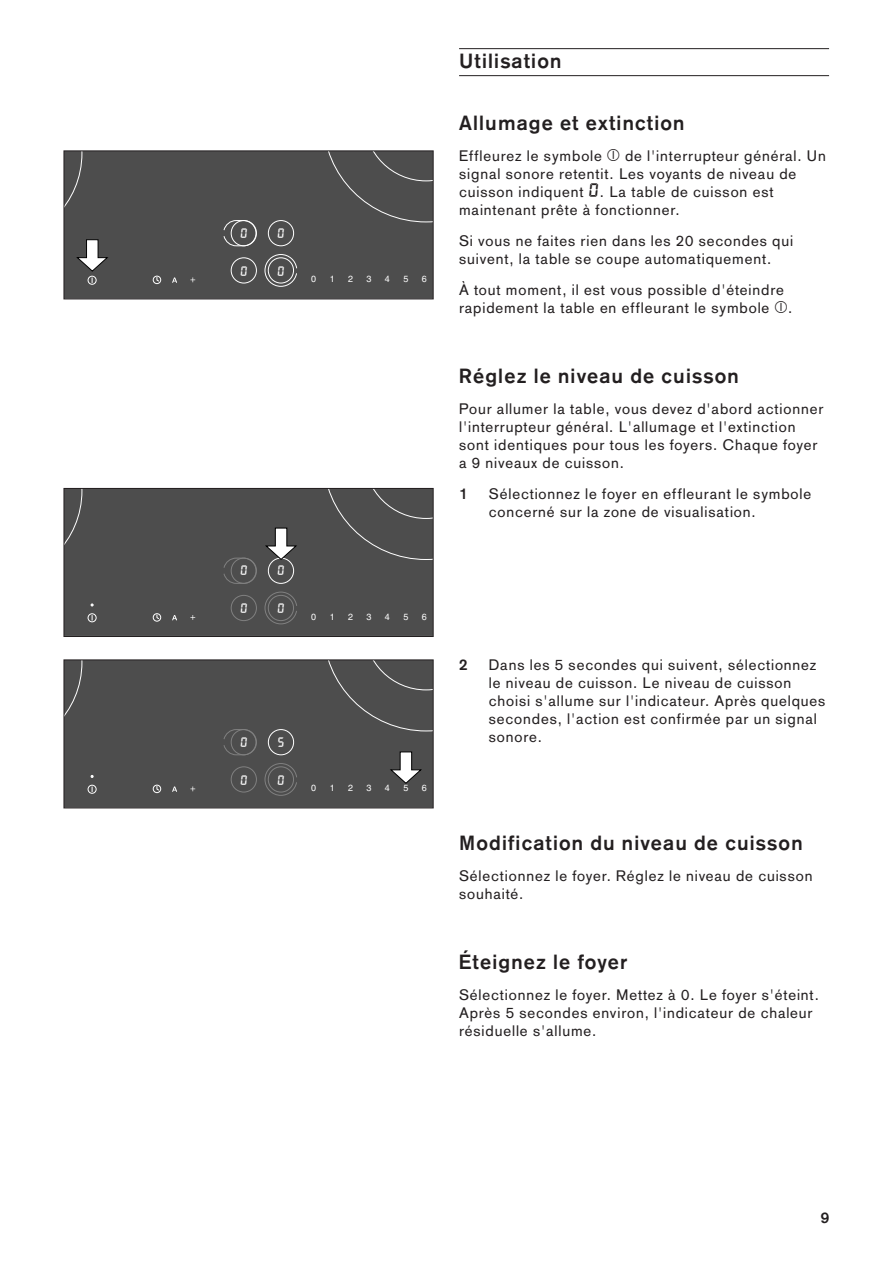
<style>
.page{position:relative;width:893px;height:1263px;background:#fff}
.page>*{position:absolute;margin:0;border:0;box-sizing:border-box;transform-origin:0 0}
.t1{font:700 20.25px "Gaggenau";letter-spacing:.06em;color:#231f20}
.t2{font:15px/18px "Gaggenau";letter-spacing:.06em;color:#231f20}
.t3{font:700 15px "Gaggenau";color:#231f20}
.t4{font:12.6px "Liquid Crystal+XJRGNT";color:#fff}
.t5{font:12.6px "Liquid Crystal+GRTUFH";color:#fff}
.t6{font:12.6px "Liquid Crystal+QATQRY";color:#fff}
.t7{font:9px "Helvetica+BMYQCL";color:#fff}
.t8{font:9px "Helvetica+QHVUOW";color:#fff}
.t9{font:9px "Helvetica+NBDTZF";color:#fff}
.s1{font-family:"SE Wascher"}
.s2{font-family:"Liquid Crystal";font-size:18px}
</style>
<div class="page">
<hr style="left:459px;top:48px;width:370px;height:1px;background:#231f20">
<hr style="left:459px;top:75px;width:370px;height:1px;background:#231f20">
<div style="left:66px;top:153px;width:365px;height:144px;background:#4d4d4d"></div>
<div style="left:88px;top:276px;width:8px;height:9px;border:1px solid #fff;border-radius:50%"></div>
<svg style="left:66px;top:153px;width:44px;height:119px;background:#595959"></svg>
<svg style="left:190px;top:277px;width:5px;height:5px"></svg>
<div style="left:153px;top:276px;width:8px;height:8px;border:1px solid #fff;border-radius:50%"></div>
<svg style="left:156px;top:276px;width:4px;height:6px"></svg>
<svg style="left:172px;top:277px;width:5px;height:6px"></svg>
<div style="left:64px;top:151px;width:369px;height:148px;border:1px solid #231f20"></div>
<div style="left:66px;top:490px;width:365px;height:145px;background:#4d4d4d"></div>
<div style="left:88px;top:613px;width:8px;height:9px;border:1px solid #fff;border-radius:50%"></div>
<svg style="left:264px;top:527px;width:34px;height:34px"></svg>
<svg style="left:190px;top:615px;width:5px;height:5px"></svg>
<div style="left:153px;top:613px;width:8px;height:9px;border:1px solid #fff;border-radius:50%"></div>
<svg style="left:156px;top:614px;width:4px;height:6px"></svg>
<svg style="left:172px;top:615px;width:5px;height:5px"></svg>
<div style="left:64px;top:488px;width:369px;height:149px;border:1px solid #231f20"></div>
<div style="left:66px;top:662px;width:365px;height:144px;background:#4d4d4d"></div>
<div style="left:88px;top:785px;width:8px;height:9px;border:1px solid #fff;border-radius:50%"></div>
<svg style="left:389px;top:751px;width:34px;height:33px"></svg>
<svg style="left:190px;top:786px;width:5px;height:5px"></svg>
<div style="left:153px;top:785px;width:8px;height:8px;border:1px solid #fff;border-radius:50%"></div>
<svg style="left:156px;top:785px;width:4px;height:6px"></svg>
<svg style="left:172px;top:786px;width:5px;height:6px"></svg>
<div style="left:64px;top:660px;width:369px;height:148px;border:1px solid #231f20"></div>
<h1 class="t1" style="left:459px;top:54px;width:104px">Utilisation</h1>
<p class="t4" style="left:241px;top:228px;width:8px">0</p>
<p class="t4" style="left:241px;top:266px;width:8px">0</p>
<p class="t4" style="left:277px;top:228px;width:8px">0</p>
<p class="t4" style="left:277px;top:266px;width:8px">0</p>
<p class="t7" style="left:311px;top:274px;width:7px">0</p>
<p class="t7" style="left:330px;top:274px;width:7px">1</p>
<p class="t7" style="left:348px;top:274px;width:7px">2</p>
<p class="t7" style="left:366px;top:274px;width:7px">3</p>
<p class="t7" style="left:385px;top:274px;width:7px">4</p>
<p class="t7" style="left:403px;top:274px;width:7px">5</p>
<p class="t7" style="left:422px;top:274px;width:7px">6</p>
<h1 class="t1" style="left:459px;top:116px;width:227px">Allumage et extinction</h1>
<p class="t2" style="left:459px;top:149px;width:368px">Effleurez le symbole <span class="s1">l</span> de l'interrupteur général. Un signal sonore retentit. Les voyants de niveau de cuisson indiquent <span class="s2">0</span>. La table de cuisson est maintenant prête à fonctionner.</p>
<p class="t2" style="left:459px;top:233px;width:336px">Si vous ne faites rien dans les 20 secondes qui suivent, la table se coupe automatiquement.</p>
<p class="t2" style="left:459px;top:282px;width:335px">À tout moment, il est vous possible d'éteindre rapidement la table en effleurant le symbole <span class="s1">l</span>.</p>
<h1 class="t1" style="left:459px;top:369px;width:281px">Réglez le niveau de cuisson</h1>
<p class="t2" style="left:459px;top:401px;width:366px">Pour allumer la table, vous devez d'abord actionner l'interrupteur général. L'allumage et l'extinction sont identiques pour tous les foyers. Chaque foyer a 9 niveaux de cuisson.</p>
<p class="t3" style="left:459px;top:488px;width:10px">1</p>
<p class="t2" style="left:489px;top:486px;width:324px">Sélectionnez le foyer en effleurant le symbole concerné sur la zone de visualisation.</p>
<p class="t5" style="left:241px;top:565px;width:8px">0</p>
<p class="t5" style="left:277px;top:565px;width:8px">0</p>
<p class="t5" style="left:241px;top:603px;width:8px">0</p>
<p class="t5" style="left:277px;top:603px;width:8px">0</p>
<p class="t8" style="left:311px;top:612px;width:7px">0</p>
<p class="t8" style="left:330px;top:612px;width:7px">1</p>
<p class="t8" style="left:348px;top:612px;width:7px">2</p>
<p class="t8" style="left:366px;top:612px;width:7px">3</p>
<p class="t8" style="left:385px;top:612px;width:7px">4</p>
<p class="t8" style="left:403px;top:612px;width:7px">5</p>
<p class="t8" style="left:422px;top:612px;width:7px">6</p>
<p class="t6" style="left:241px;top:737px;width:8px">0</p>
<p class="t6" style="left:277px;top:737px;width:8px">5</p>
<p class="t3" style="left:459px;top:660px;width:10px">2</p>
<p class="t2" style="left:489px;top:658px;width:338px">Dans les 5 secondes qui suivent, sélectionnez le niveau de cuisson. Le niveau de cuisson choisi s'allume sur l'indicateur. Après quelques secondes, l'action est confirmée par un signal sonore.</p>
<p class="t6" style="left:241px;top:775px;width:8px">0</p>
<p class="t6" style="left:277px;top:775px;width:8px">0</p>
<p class="t9" style="left:311px;top:783px;width:7px">0</p>
<p class="t9" style="left:330px;top:783px;width:7px">1</p>
<p class="t9" style="left:348px;top:783px;width:7px">2</p>
<p class="t9" style="left:366px;top:783px;width:7px">3</p>
<p class="t9" style="left:385px;top:783px;width:7px">4</p>
<p class="t9" style="left:403px;top:783px;width:7px">5</p>
<p class="t9" style="left:422px;top:783px;width:7px">6</p>
<h1 class="t1" style="left:459px;top:835px;width:345px">Modification du niveau de cuisson</h1>
<p class="t2" style="left:459px;top:868px;width:355px">Sélectionnez le foyer. Réglez le niveau de cuisson souhaité.</p>
<h1 class="t1" style="left:459px;top:955px;width:170px">Éteignez le foyer</h1>
<p class="t2" style="left:459px;top:987px;width:361px">Sélectionnez le foyer. Mettez à 0. Le foyer s'éteint.<br>Après 5 secondes environ, l'indicateur de chaleur résiduelle s'allume.</p>
<p class="t3" style="left:821px;top:1213px;width:10px">9</p>
</div>
